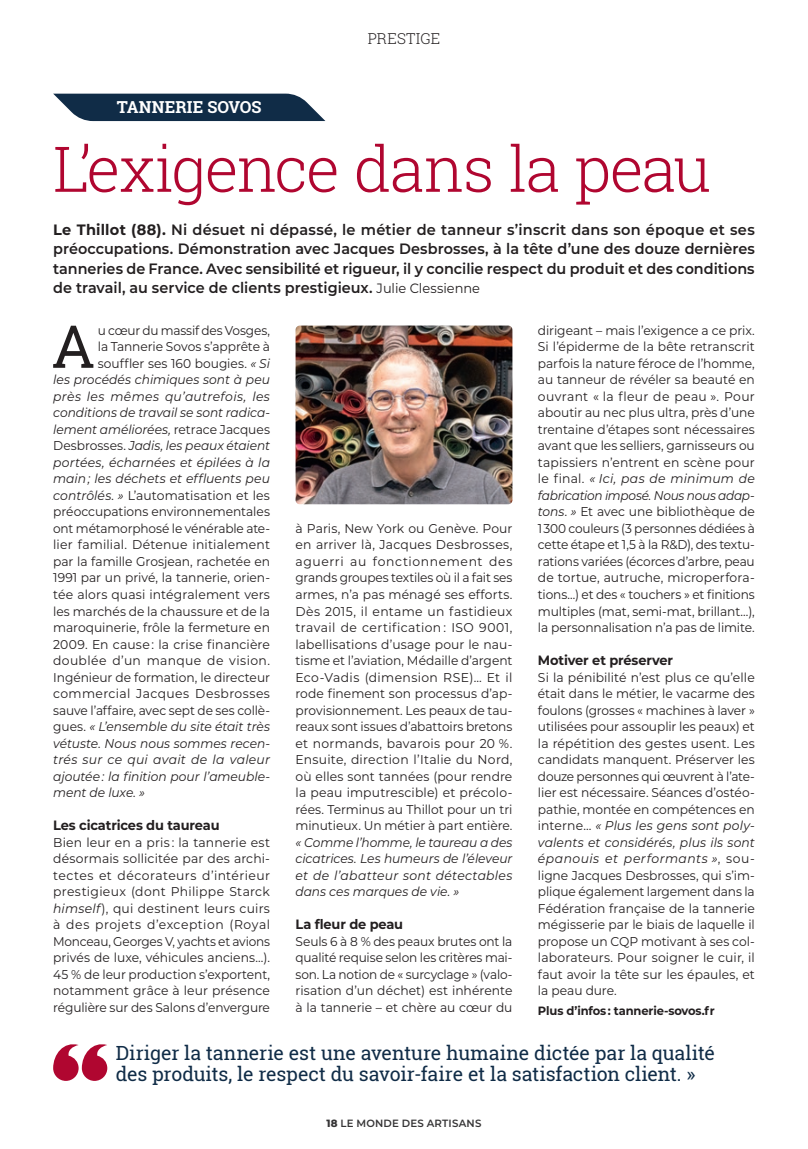
<style>
.page{position:relative;width:808px;height:1149px;background:#fff}
.page>*{position:absolute;margin:0;border:0;box-sizing:border-box;transform-origin:0 0}
.t1{font:300 63px "Roboto Slab";letter-spacing:-.03em;color:#b00630}
.t2{font:59.1px "Roboto Slab";color:#231f20}
.t3{font:19.5px/21px "Roboto Slab";letter-spacing:-.005em;color:#102c47}
.t4{font:700 16.5px "Roboto Slab";letter-spacing:.01em;color:#fff}
.t5{font:600 15px/19.5px "Montserrat";color:#231f20;text-align:justify}
.t6{font:300 15px "Roboto Slab";letter-spacing:.01em;color:#231f20}
.t7{font:700 13.5px "Montserrat";letter-spacing:-.01em;color:#231f20;scale:.96 1}
.t8{font:12.75px/16.5px "Montserrat";color:#231f20;text-align:justify}
.t9{font:12.75px/16.5px "Montserrat";color:#231f20;text-align:justify;scale:.96 1}
.t10{font:italic 12.75px/16.5px "Montserrat";color:#231f20;text-align:justify;scale:.96 1}
.t11{font:12.75px "Montserrat";color:#231f20;scale:.95 1}
.t12{font:italic 12.75px "Montserrat";color:#231f20}
.t13{font:12.75px "Montserrat";letter-spacing:.03em;color:#231f20}
.t14{font:italic 12.75px "Montserrat";letter-spacing:.03em;color:#231f20}
.t15{font:italic 12.75px "Montserrat";letter-spacing:.02em;color:#231f20}
.t16{font:700 12px "Montserrat";letter-spacing:-.01em;color:#231f20;scale:.96 1}
.t17{font:600 10.5px "Montserrat";letter-spacing:.02em;color:#363536}
.s1{font-weight:700}
.s2{font-weight:400;font-size:13.5px}
.s3{font-style:italic}
.s4{font-style:normal}
.s5{font-weight:800}
</style>
<div class="page">
<svg style="left:53px;top:1044px;width:54px;height:36px"></svg>
<svg style="left:53px;top:94px;width:272px;height:27px"></svg>
<img style="left:296px;top:325px;width:216px;height:179px">
<p class="t4" style="left:117px;top:96px;width:146px">TANNERIE SOVOS</p>
<p class="t6" style="left:368px;top:28px;width:74px">PRESTIGE</p>
<h1 class="t1" style="left:53px;top:126px;width:660px">L’exigence dans la peau</h1>
<p class="t5" style="left:53px;top:219px;width:703px"><span class="s1">Le Thillot (88).</span> Ni désuet ni dépassé, le métier de tanneur s’inscrit dans son époque et ses préoccupations. Démonstration avec Jacques Desbrosses, à la tête d’une des douze dernières tanneries de France. Avec sensibilité et rigueur, il y concilie respect du produit et des conditions de travail, au service de clients prestigieux. <span class="s2">Julie Clessienne</span></p>
<h2 class="t2" style="left:52px;top:306px;width:45px">A</h2>
<p class="t11" style="left:98px;top:321px;width:183px">u cœur du massif des Vosges,</p>
<p class="t9" style="left:538px;top:321px;width:227px">dirigeant – mais l’exigence a ce prix.<br>Si l’épiderme de la bête retranscrit parfois la nature féroce de l’homme, au tanneur de révéler sa beauté en ouvrant « la fleur de peau ». Pour aboutir au nec plus ultra, près d’une trentaine d’étapes sont nécessaires avant que les selliers, garnisseurs ou tapissiers n’entrent en scène pour le final. <span class="s3">« Ici, pas de minimum de fabrication imposé. Nous nous adap&shy;tons. »</span> Et avec une bibliothèque de 1 300 couleurs (3 personnes dédiées à cette étape et 1,5 à la R&amp;D), des textu&shy;rations variées (écorces d’arbre, peau de tortue, autruche, microperfora&shy;tions…) et des « touchers » et finitions multiples (mat, semi-mat, brillant…), la personnalisation n’a pas de limite.</p>
<p class="t7" style="left:538px;top:650px;width:142px">Motiver et préserver</p>
<p class="t8" style="left:538px;top:668px;width:218px">Si la pénibilité n’est plus ce qu’elle était dans le métier, le vacarme des foulons (grosses « machines à laver » utilisées pour assouplir les peaux) et la répétition des gestes usent. Les candidats manquent. Préserver les douze personnes qui œuvrent à l’ate&shy;lier est nécessaire. Séances d’ostéo&shy;pathie, montée en compétences en interne… <span class="s3">« Plus les gens sont poly&shy;valents et considérés, plus ils sont épanouis et performants »</span>, sou&shy;ligne Jacques Desbrosses, qui s’im&shy;plique également largement dans la Fédération française de la tannerie mégisserie par le biais de laquelle il propose un CQP motivant à ses col&shy;laborateurs. Pour soigner le cuir, il faut avoir la tête sur les épaules, et la peau dure.</p>
<p class="t16" style="left:538px;top:1001px;width:186px">Plus d’infos : tannerie-sovos.fr</p>
<h3 class="t3" style="left:116px;top:1041px;width:601px">Diriger la tannerie est une aventure humaine dictée par la qualité des produits, le respect du savoir-faire et la satisfaction client. »</h3>
<p class="t9" style="left:98px;top:338px;width:181px">la Tannerie Sovos s’apprête à</p>
<p class="t9" style="left:98px;top:354px;width:181px">souffler ses 160 bougies. <span class="s3">« Si</span></p>
<p class="t10" style="left:53px;top:371px;width:227px">les procédés chimiques sont à peu</p>
<p class="t14" style="left:53px;top:387px;width:218px">près les mêmes qu’autrefois, les</p>
<p class="t10" style="left:53px;top:404px;width:227px">conditions de travail se sont radica-</p>
<p class="t10" style="left:53px;top:420px;width:227px">lement améliorées, <span class="s4">retrace Jacques</span></p>
<p class="t10" style="left:53px;top:437px;width:227px"><span class="s4">Desbrosses.</span> Jadis, les peaux étaient</p>
<p class="t12" style="left:53px;top:453px;width:218px">portées, écharnées et épilées à la</p>
<p class="t12" style="left:53px;top:470px;width:218px">main ; les déchets et effluents peu</p>
<p class="t8" style="left:53px;top:486px;width:218px"><span class="s3">contrôlés. »</span> L’automatisation et les</p>
<p class="t9" style="left:53px;top:503px;width:227px">préoccupations environnementales</p>
<p class="t11" style="left:53px;top:519px;width:230px">ont métamorphosé le vénérable ate-</p>
<p class="t8" style="left:53px;top:536px;width:218px">lier familial. Détenue initialement</p>
<p class="t9" style="left:53px;top:552px;width:227px">par la famille Grosjean, rachetée en</p>
<p class="t9" style="left:53px;top:569px;width:227px">1991 par un privé, la tannerie, orien-</p>
<p class="t8" style="left:53px;top:585px;width:218px">tée alors quasi intégralement vers</p>
<p class="t9" style="left:53px;top:602px;width:227px">les marchés de la chaussure et de la</p>
<p class="t9" style="left:53px;top:618px;width:227px">maroquinerie, frôle la fermeture en</p>
<p class="t8" style="left:53px;top:635px;width:218px">2009. En cause : la crise financière</p>
<p class="t13" style="left:53px;top:651px;width:218px">doublée d’un manque de vision.</p>
<p class="t9" style="left:53px;top:668px;width:227px">Ingénieur de formation, le directeur</p>
<p class="t13" style="left:53px;top:684px;width:218px">commercial Jacques Desbrosses</p>
<p class="t11" style="left:53px;top:701px;width:230px">sauve l’affaire, avec sept de ses collè-</p>
<p class="t10" style="left:53px;top:717px;width:227px"><span class="s4">gues.</span> « L’ensemble du site était très</p>
<p class="t10" style="left:53px;top:734px;width:227px">vétuste. Nous nous sommes recen-</p>
<p class="t15" style="left:53px;top:750px;width:218px">trés sur ce qui avait de la valeur</p>
<p class="t10" style="left:53px;top:767px;width:227px">ajoutée : la finition pour l’ameuble-</p>
<p class="t10" style="left:53px;top:783px;width:97px">ment de luxe. »</p>
<p class="t7" style="left:53px;top:815px;width:175px">Les cicatrices du taureau</p>
<p class="t8" style="left:53px;top:833px;width:218px">Bien leur en a pris : la tannerie est désormais sollicitée par des archi&shy;tectes et décorateurs d’intérieur prestigieux (dont Philippe Starck <span class="s3">himself</span>), qui destinent leurs cuirs à des projets d’exception (Royal Monceau, Georges V, yachts et avions privés de luxe, véhicules anciens…).<br>45 % de leur production s’exportent, notamment grâce à leur présence régulière sur des Salons d’envergure</p>
<p class="t8" style="left:296px;top:519px;width:218px">à Paris, New York ou Genève. Pour en arriver là, Jacques Desbrosses, aguerri au fonctionnement des grands groupes textiles où il a fait ses armes, n’a pas ménagé ses efforts.<br>Dès 2015, il entame un fastidieux travail de certification : ISO 9001, labellisations d’usage pour le nau&shy;tisme et l’aviation, Médaille d’argent Eco-Vadis (dimension RSE)… Et il rode finement son processus d’ap&shy;provisionnement. Les peaux de tau&shy;reaux sont issues d’abattoirs bretons et normands, bavarois pour 20 %.<br>Ensuite, direction l’Italie du Nord, où elles sont tannées (pour rendre la peau imputrescible) et précolo&shy;rées. Terminus au Thillot pour un tri minutieux. Un métier à part entière.</p>
<p class="t10" style="left:296px;top:833px;width:227px">« Comme l’homme, le taureau a des cicatrices. Les humeurs de l’éleveur et de l’abatteur sont détectables dans ces marques de vie. »</p>
<p class="t7" style="left:296px;top:914px;width:114px">La fleur de peau</p>
<p class="t9" style="left:296px;top:932px;width:227px">Seuls 6 à 8 % des peaux brutes ont la qualité requise selon les critères mai&shy;son. La notion de « surcyclage » (valo&shy;risation d’un déchet) est inhérente à la tannerie – et chère au cœur du</p>
<p class="t17" style="left:326px;top:1115px;width:156px"><span class="s5">18</span> LE MONDE DES ARTISANS</p>
</div>
